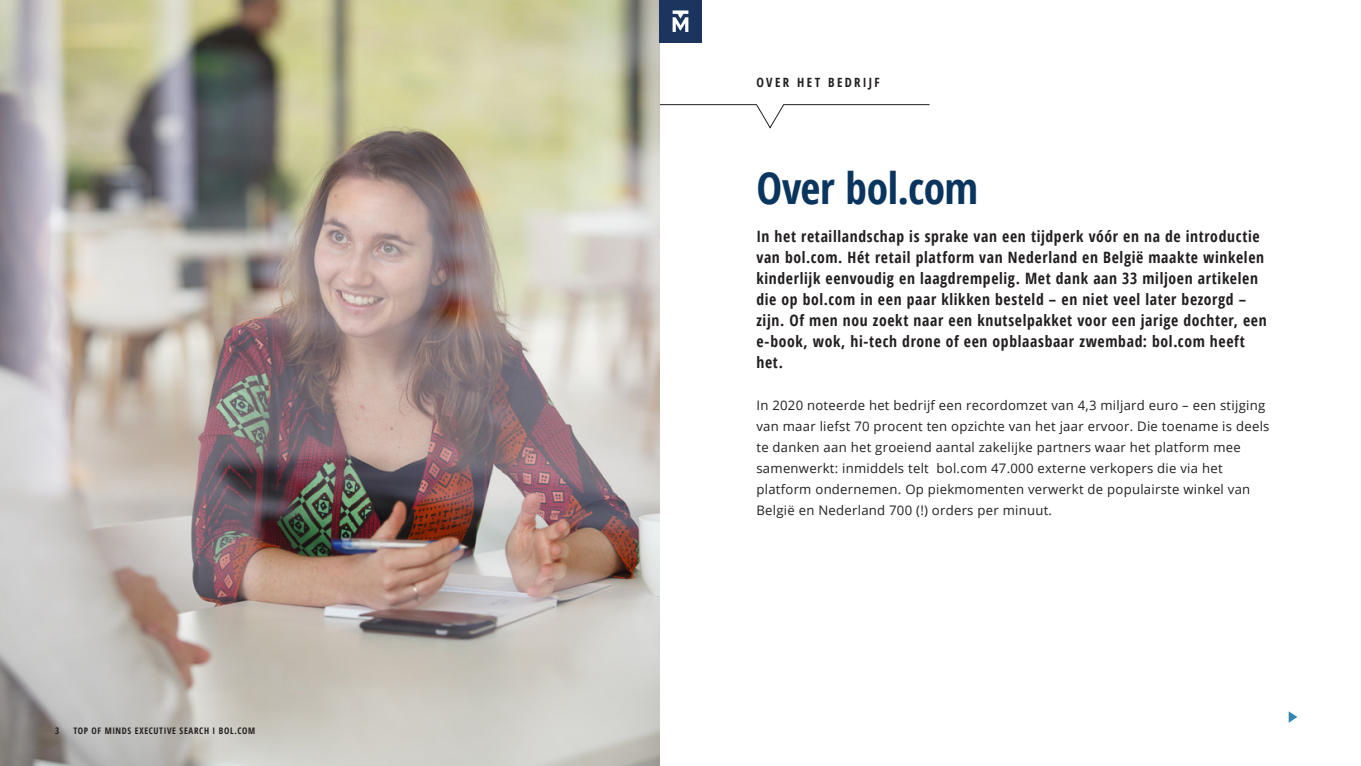
<style>
.page{position:relative;width:1361px;height:766px;background:#fff}
.page>*{position:absolute;margin:0;border:0;box-sizing:border-box;transform-origin:0 0}
.Page_header_kopie{font:700 condensed 43.42px "Open Sans";letter-spacing:-.01em;color:#0a355e}
.t1{font:700 condensed 15.67px/21px "Open Sans";letter-spacing:.04em;color:#231f20}
.t2{font:13.12px/21px "Open Sans";letter-spacing:.02em;color:#231f20}
.t3{font:700 condensed 12.75px "Open Sans";letter-spacing:.185em;color:#231f20}
.t4{font:700 condensed 9px "Open Sans";letter-spacing:.07em;color:#231f20}
</style>
<div class="page">
<svg style="left:659px;top:104px;width:271px;height:24px"></svg>
<img style="left:0;top:0;width:659px;height:765px">
<svg style="left:1288px;top:711px;width:9px;height:11px"></svg>
<div style="left:659px;top:0;width:43px;height:43px;background:#1c355e"></div>
<svg style="left:672px;top:10px;width:16px;height:22px"></svg>
<p class="t4" style="left:55px;top:724px;width:6px">3</p>
<p class="t4" style="left:73px;top:724px;width:183px">TOP OF MINDS EXECUTIVE SEARCH I BOL.COM</p>
<p class="t3" style="left:756px;top:73px;width:125px">OVER HET BEDRIJF</p>
<p class="Page_header_kopie" style="left:756px;top:158px;width:223px">Over bol.com</p>
<p class="t1" style="left:756px;top:225px;width:512px">In het retaillandschap is sprake van een tijdperk vóór en na de introductie van bol.com. Hét retail platform van Nederland en België maakte winkelen kinderlijk eenvoudig en laagdrempelig. Met dank aan 33 miljoen artikelen die op bol.com in een paar klikken besteld – en niet veel later bezorgd – zijn. Of men nou zoekt naar een knutselpakket voor een jarige dochter, een e-book, wok, hi-tech drone of een opblaasbaar zwembad: bol.com heeft het.</p>
<p class="t2" style="left:756px;top:394px;width:514px">In 2020 noteerde het bedrijf een recordomzet van 4,3 miljard euro – een stijging van maar liefst 70 procent ten opzichte van het jaar ervoor. Die toename is deels te danken aan het groeiend aantal zakelijke partners waar het platform mee samenwerkt: inmiddels telt bol.com 47.000 externe verkopers die via het platform ondernemen. Op piekmomenten verwerkt de populairste winkel van België en Nederland 700 (!) orders per minuut.</p>
</div>
